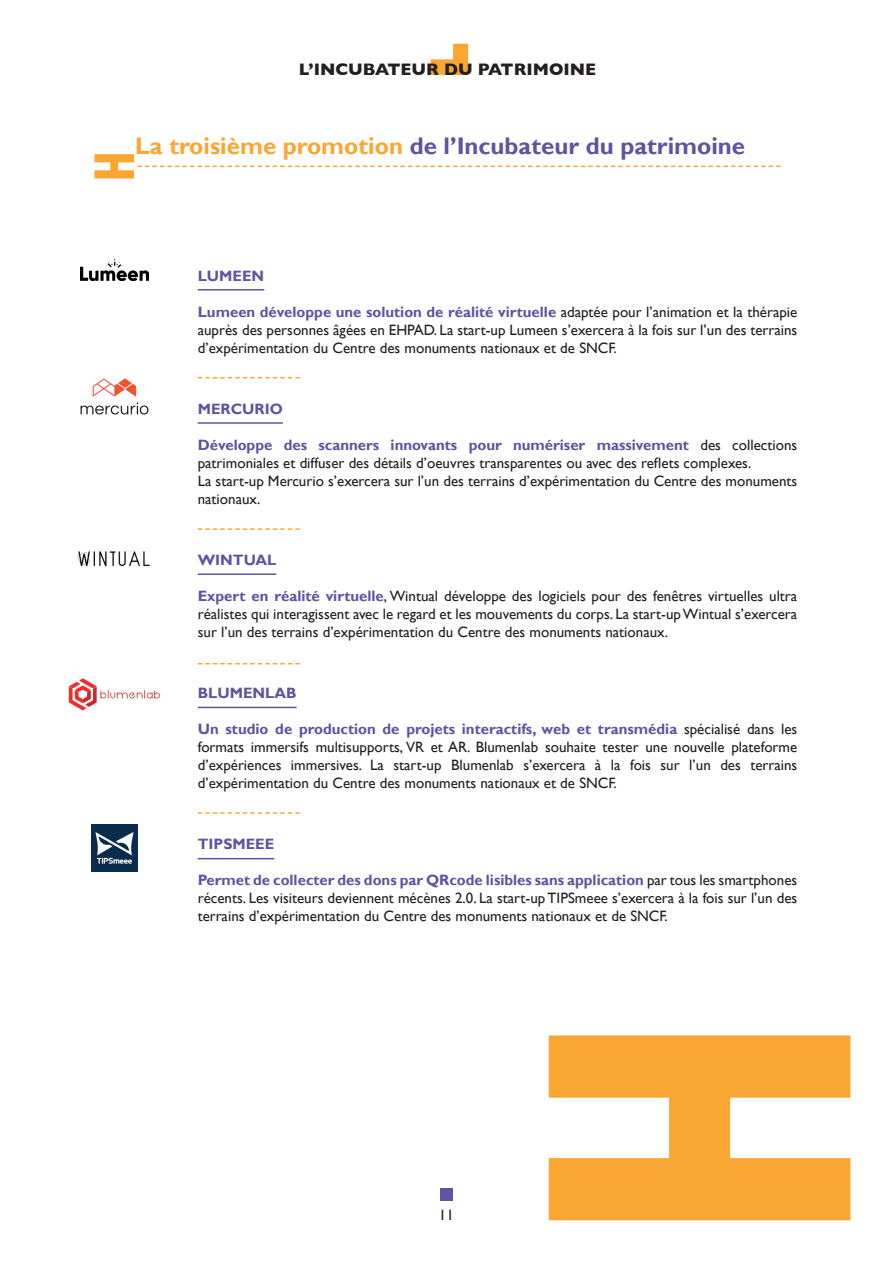
<style>
.page{position:relative;width:893px;height:1263px;background:#fff}
.page>*{position:absolute;margin:0;border:0;box-sizing:border-box;transform-origin:0 0}
.t1{font:700 24px "Gill Sans";color:#6053a2}
.t2{font:700 16.95px "Gill Sans";color:#231f20}
.t3{font:15px/18px "Gill Sans";color:#231f20;text-align:justify}
.t4{font:700 15px "Gill Sans";color:#6053a2}
.s1{color:#faa633}
.s2{font-weight:700;color:#6053a2}
</style>
<div class="page">
<hr style="left:198px;top:289px;width:66px;height:2px;background:#6053a2">
<hr style="left:198px;top:422px;width:85px;height:2px;background:#6053a2">
<hr style="left:198px;top:573px;width:78px;height:2px;background:#6053a2">
<hr style="left:198px;top:707px;width:99px;height:1px;background:#6053a2">
<hr style="left:198px;top:858px;width:76px;height:1px;background:#6053a2">
<svg style="left:198px;top:663px;width:102px;height:1px"></svg>
<svg style="left:198px;top:528px;width:102px;height:2px"></svg>
<svg style="left:198px;top:377px;width:102px;height:1px"></svg>
<svg style="left:198px;top:812px;width:102px;height:2px"></svg>
<svg style="left:95px;top:154px;width:686px;height:24px"></svg>
<img style="left:80px;top:378px;width:69px;height:37px">
<img style="left:91px;top:825px;width:46px;height:46px">
<img style="left:77px;top:551px;width:73px;height:16px">
<img style="left:80px;top:260px;width:68px;height:21px">
<img style="left:68px;top:678px;width:93px;height:33px">
<svg style="left:549px;top:1035px;width:301px;height:185px;fill:#faa633"></svg>
<svg style="left:431px;top:44px;width:37px;height:31px"></svg>
<div style="left:440px;top:1188px;width:12px;height:12px;background:#6053a2"></div>
<p class="t2" style="left:299px;top:56px;width:299px">L’INCUBATEUR DU PATRIMOINE</p>
<h1 class="t1" style="left:135px;top:131px;width:611px"><span class="s1">La troisième promotion</span> de l’Incubateur du patrimoine</h1>
<p class="t4" style="left:198px;top:266px;width:68px">LUMEEN</p>
<p class="t3" style="left:198px;top:303px;width:601px"><span class="s2">Lumeen développe une solution de réalité virtuelle</span> adaptée pour l’animation et la thérapie auprès des personnes âgées en EHPAD. La start-up Lumeen s’exercera à la fois sur l’un des terrains d’expérimentation du Centre des monuments nationaux et de SNCF.</p>
<p class="t4" style="left:198px;top:400px;width:87px">MERCURIO</p>
<p class="t3" style="left:198px;top:436px;width:601px;text-align:left"><span class="s2">Développe des scanners innovants pour numériser massivement</span> des collections patrimoniales et diffuser des détails d’oeuvres transparentes ou avec des reflets complexes.<br>La start-up Mercurio s’exercera sur l’un des terrains d’expérimentation du Centre des monuments nationaux.</p>
<p class="t4" style="left:198px;top:551px;width:80px">WINTUAL</p>
<p class="t3" style="left:198px;top:587px;width:601px"><span class="s2">Expert en réalité virtuelle</span>, Wintual développe des logiciels pour des fenêtres virtuelles ultra réalistes qui interagissent avec le regard et les mouvements du corps. La start-up Wintual s’exercera sur l’un des terrains d’expérimentation du Centre des monuments nationaux.</p>
<p class="t4" style="left:198px;top:684px;width:100px">BLUMENLAB</p>
<p class="t3" style="left:198px;top:720px;width:601px"><span class="s2">Un studio de production de projets interactifs, web et transmédia</span> spécialisé dans les formats immersifs multisupports, VR et AR. Blumenlab souhaite tester une nouvelle plateforme d’expériences immersives. La start-up Blumenlab s’exercera à la fois sur l’un des terrains d’expérimentation du Centre des monuments nationaux et de SNCF.</p>
<p class="t4" style="left:198px;top:835px;width:78px">TIPSMEEE</p>
<p class="t3" style="left:198px;top:872px;width:601px"><span class="s2">Permet de collecter des dons par QRcode lisibles sans application</span> par tous les smartphones récents. Les visiteurs deviennent mécènes 2.0. La start-up TIPSmeee s’exercera à la fois sur l’un des terrains d’expérimentation du Centre des monuments nationaux et de SNCF.</p>
<p class="t3" style="left:439px;top:1206px;width:16px">11</p>
</div>
